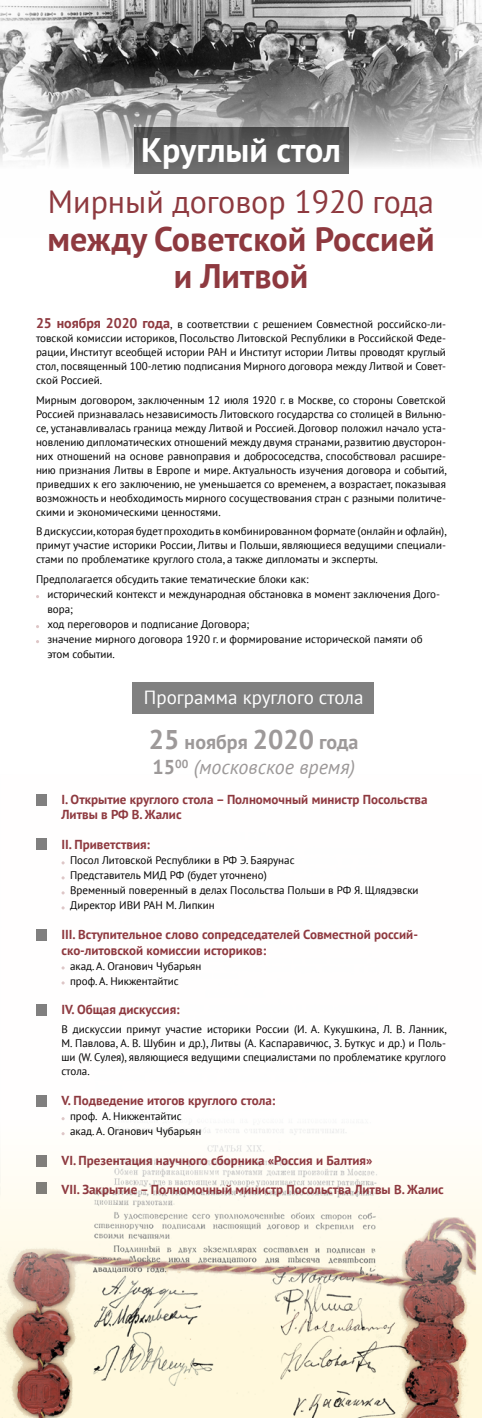
<style>
.page{position:relative;width:482px;height:1418px;background:#fff}
.page>*{position:absolute;margin:0;border:0;box-sizing:border-box;transform-origin:0 0}
.t1{font:700 34px/37.4px "PT Sans";color:#8e393f;text-align:center}
.t2{font:700 34px "PT Sans";color:#fff}
.t3{font:32px "PT Sans";color:#8e393f}
.t4{font:italic 20px/25.5px "PT Sans";color:#9d9999}
.t5{font:19px "PT Sans";color:#fff}
.t6{font:700 13px/15px "PT Sans";color:#8e393f}
.t7{font:11px/14px "PT Sans";color:#000;text-align:justify}
.s1{font-weight:700;font-size:14px;color:#8e393f}
.s2{font-weight:700;font-style:normal;font-size:27px}
.s3{font-weight:700;font-style:normal}
</style>
<div class="page">
<img style="left:0;top:794px;width:481px;height:623px">
<img style="left:0;top:0;width:481px;height:174px">
<div style="left:135px;top:128px;width:214px;height:46px;background:linear-gradient(to bottom,#4f4f4f,#6e6e6e)"></div>
<div style="left:133px;top:682px;width:241px;height:32px;background:#808080"></div>
<div style="left:36px;top:794px;width:10px;height:11px;background:#807f7f"></div>
<div style="left:36px;top:838px;width:10px;height:11px;background:#807f7f"></div>
<div style="left:36px;top:929px;width:10px;height:11px;background:#807f7f"></div>
<div style="left:36px;top:1004px;width:10px;height:11px;background:#807f7f"></div>
<div style="left:36px;top:1095px;width:10px;height:12px;background:#807f7f"></div>
<div style="left:36px;top:1155px;width:10px;height:11px;background:#807e7b"></div>
<div style="left:36px;top:1182px;width:10px;height:11px;background:#807e79"></div>
<h1 class="t2" style="left:141px;top:127px;width:201px">Kруглый стол</h1>
<h2 class="t3" style="left:48px;top:182px;width:388px">Мирный договор 1920 года</h2>
<h1 class="t1" style="left:47px;top:219px;width:389px">между Советской Россией и Литвой</h1>
<p class="t7" style="left:36px;top:316px;width:411px"><span class="s1">25 ноября 2020 года</span>, в соответствии с решением Совместной российско-ли&shy;товской комиссии историков, Посольство Литовской Республики в Российской Феде&shy;рации, Институт всеобщей истории РАН и Институт истории Литвы проводят круглый стол, посвященный 100-летию подписания Мирного договора между Литвой и Совет&shy;ской Россией.</p>
<p class="t7" style="left:36px;top:392px;width:412px">Мирным договором, заключенным 12 июля 1920 г. в Москве, со стороны Советской Россией признавалась независимость Литовского государства со столицей в Вильню&shy;се, устанавливалась граница между Литвой и Россией. Договор положил начало уста&shy;новлению дипломатических отношений между двумя странами, развитию двусторон&shy;них отношений на основе равноправия и добрососедства, способствовал расшире&shy;нию признания Литвы в Европе и мире. Актуальность изучения договора и событий, приведших к его заключению, не уменьшается со временем, а возрастает, показывая возможность и необходимость мирного сосуществования стран с разными политиче&shy;скими и экономическими ценностями.</p>
<p class="t7" style="left:36px;top:524px;width:412px">В дискуссии, которая будет проходить в комбинированном формате (онлайн и офлайн), примут участие историки России, Литвы и Польши, являющиеся ведущими специали&shy;стами по проблематике круглого стола, а также дипломаты и эксперты.</p>
<p class="t7" style="left:47px;top:571px;width:394px;line-height:15px;text-align:left;text-indent:-11px">Предполагается обсудить такие тематические блоки как:<br>исторический контекст и международная обстановка в момент заключения Дого&shy;вора;<br>ход переговоров и подписание Договора;<br>значение мирного договора 1920 г. и формирование исторической памяти об этом событии.</p>
<h3 class="t5" style="left:144px;top:684px;width:221px">Программа круглого стола</h3>
<h3 class="t4" style="left:149px;top:728px;width:211px"><span class="s2">25</span> <span class="s3">ноября</span> <span class="s2">2020</span> <span class="s3">года<br>15</span><sup>00</sup> (московское время)</h3>
<p class="t6" style="left:62px;top:792px;width:367px">I. Открытие круглого стола – Полномочный министр Посольства<br>Литвы в РФ В. Жалис</p>
<p class="t6" style="left:62px;top:837px;width:90px">II. Приветствия:</p>
<p class="t7" style="left:70px;top:852px;width:350px;line-height:15px;text-align:left">Посол Литовской Республики в РФ Э. Баярунас<br>Представитель МИД РФ (будет уточнено)<br>Временный поверенный в делах Посольства Польши в РФ Я. Щлядэвски Директор ИВИ РАН М. Липкин</p>
<p class="t6" style="left:62px;top:927px;width:358px">III. Вступительное слово сопредседателей Совместной россий&shy;ско-литовской комиссии историков:</p>
<p class="t7" style="left:70px;top:957px;width:133px;line-height:15px">акад. А. Оганович Чубарьян проф. А. Никжентайтис</p>
<p class="t6" style="left:62px;top:1001px;width:120px">IV. Общая дискуссия:</p>
<p class="t7" style="left:62px;top:1022px;width:387px">В дискуссии примут участие историки России (И. А. Кукушкина, Л. В. Ланник, М. Павлова, А. В. Шубин и др.), Литвы (А. Каспаравичюс, З. Буткус и др.) и Поль&shy;ши (W. Сулея), являющиеся ведущими специалистами по проблематике круглого стола.</p>
<p class="t6" style="left:62px;top:1092px;width:215px">V. Подведение итогов круглого стола:</p>
<p class="t7" style="left:70px;top:1108px;width:133px;line-height:15px">проф. А. Никжентайтис акад. А. Оганович Чубарьян</p>
<p class="t6" style="left:62px;top:1152px;width:312px">VI. Презентация научного сборника «Россия и Балтия»</p>
<p class="t6" style="left:62px;top:1181px;width:384px">VII. Закрытие – Полномочный министр Посольства Литвы В. Жалис</p>
</div>
